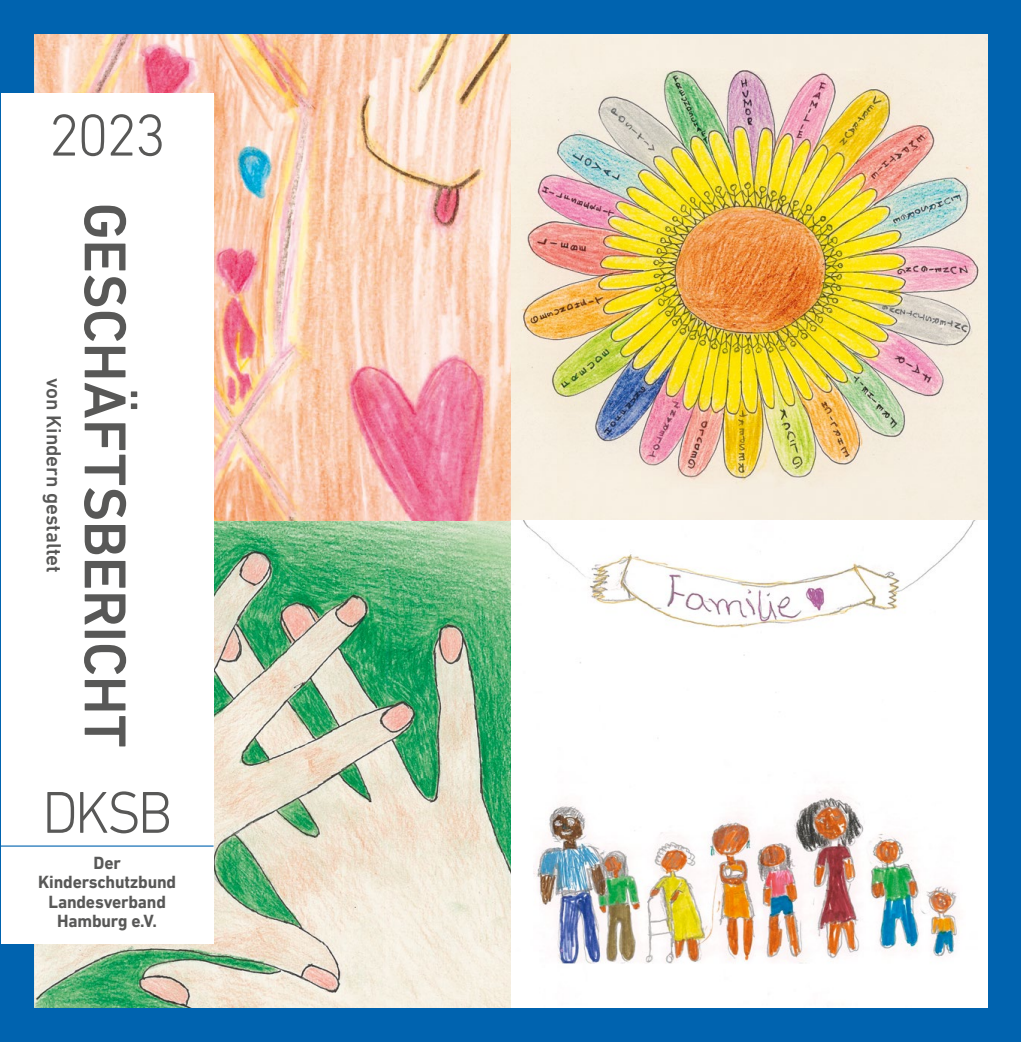
<style>
.page{position:relative;width:1021px;height:1042px;background:#fff}
.page>*{position:absolute;margin:0;border:0;box-sizing:border-box;transform-origin:0 0}
.t1{font:500 60px "DIN Next LT Pro";letter-spacing:-.01em;color:#585857}
.t2{font:300 60px "DIN Next LT Pro";letter-spacing:-.05em;color:#585857}
.t3{font:500 21px "DIN Next LT Pro";letter-spacing:-.005em;color:#585857}
.t4{font:700 18px/19.5px "DIN Next LT Pro";letter-spacing:-.01em;color:#585857;text-align:center}
</style>
<div class="page">
<div style="left:0;top:0;width:1020px;height:1042px;background:#0063af"></div>
<img style="left:35px;top:34px;width:952px;height:974px">
<img style="left:35px;top:34px;width:476px;height:487px">
<img style="left:511px;top:690px;width:476px;height:318px">
<img style="left:511px;top:521px;width:476px;height:169px">
<div style="left:1px;top:94px;width:212px;height:850px;background:#fff"></div>
<hr style="left:1px;top:845px;width:212px;height:1px;background:#0063af">
<h1 class="t2" style="left:48px;top:101px;width:119px">2023</h1>
<p class="t3" style="left:66px;top:378px;width:196px;rotate:90deg">von Kindern gestaltet</p>
<h1 class="t1" style="left:140px;top:202px;width:547px;rotate:90deg">GESCHÄFTSBERICHT</h1>
<h1 class="t2" style="left:42px;top:778px;width:132px">DKSB</h1>
<p class="t4" style="left:38px;top:852px;width:139px">Der<br>Kinderschutzbund<br>Landesverband<br>Hamburg e.V.</p>
</div>
